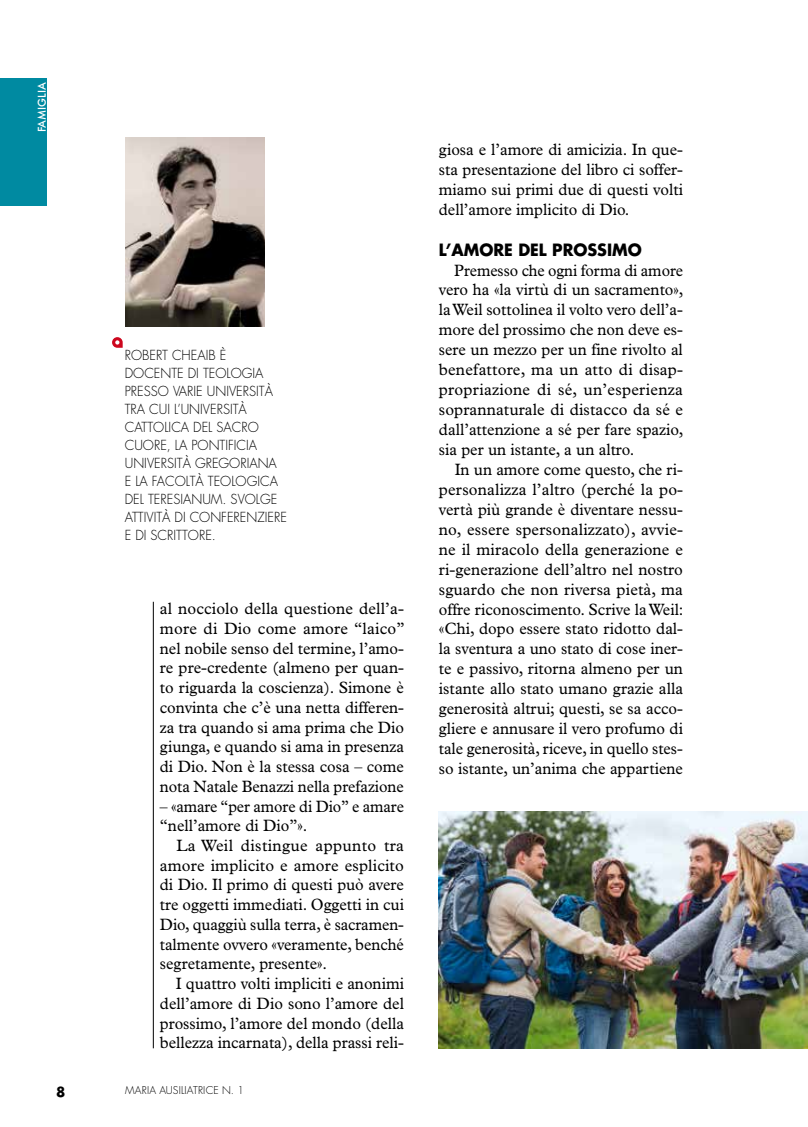
<style>
.page{position:relative;width:808px;height:1127px;background:#fff}
.page>*{position:absolute;margin:0;border:0;box-sizing:border-box;transform-origin:0 0}
.t1{font:16.5px/20px "Plantin";color:#000;text-align:justify;scale:.96 1}
.t2{font:16.5px/19.8px "Plantin";color:#000;text-align:justify}
.t3{font:16.5px/20px "Plantin";color:#000;scale:.94 1}
.t4{font:700 16.5px "Futura";color:#000;scale:.96 1}
.t5{font:300 13.5px/18px "Futura";color:#000;scale:.96 1}
.t6{font:700 13.5px "Futura";color:#000}
.t7{font:300 10.5px "Futura";letter-spacing:.01em;color:#000}
.t8{font:500 10.5px "Futura";color:#fff}
</style>
<div class="page">
<div style="left:0;top:79px;width:47px;height:127px;background:#008aa1"></div>
<img style="left:439px;top:812px;width:369px;height:236px">
<svg style="left:112px;top:337px;width:11px;height:11px"></svg>
<img style="left:125px;top:137px;width:139px;height:189px">
<hr style="left:153px;top:602px;width:1px;height:446px;background:#000">
<p class="t8" style="left:35px;top:132px;width:52px;rotate:-90deg">FAMIGLIA</p>
<p class="t5" style="left:125px;top:347px;width:170px">ROBERT CHEAIB È<br>DOCENTE DI TEOLOGIA<br>PRESSO VARIE UNIVERSITÀ<br>TRA CUI L’UNIVERSITÀ<br>CATTOLICA DEL SACRO<br>CUORE, LA PONTIFICIA<br>UNIVERSITÀ GREGORIANA<br>E LA FACOLTÀ TEOLOGICA<br>DEL TERESIANUM. SVOLGE<br>ATTIVITÀ DI CONFERENZIERE<br>E DI SCRITTORE.</p>
<p class="t2" style="left:160px;top:599px;width:246px">al nocciolo della questione dell’a&shy;more di Dio come amore “laico” nel nobile senso del termine, l’amo&shy;re pre-credente (almeno per quan&shy;to riguarda la coscienza). Simone è convinta che c’è una netta differen&shy;za tra quando si ama prima che Dio giunga, e quando si ama in presenza di Dio. Non è la stessa cosa – come nota Natale Benazzi nella prefazione</p>
<p class="t3" style="left:160px;top:796px;width:261px">– «amare “per amore di Dio” e amare “nell’amore di Dio”».</p>
<p class="t2" style="left:160px;top:835px;width:246px;text-indent:17px">La Weil distingue appunto tra amore implicito e amore esplicito di Dio. Il primo di questi può avere tre oggetti immediati. Oggetti in cui Dio, quaggiù sulla terra, è sacramen&shy;talmente ovvero «veramente, benché segretamente, presente».</p>
<p class="t1" style="left:160px;top:974px;width:256px;text-indent:16px">I quattro volti impliciti e anonimi dell’amore di Dio sono l’amore del prossimo, l’amore del mondo (della bellezza incarnata), della prassi reli-</p>
<p class="t6" style="left:56px;top:1083px;width:11px">8</p>
<p class="t7" style="left:125px;top:1084px;width:120px">MARIA AUSILIATRICE N. 1</p>
<p class="t1" style="left:439px;top:139px;width:256px">giosa e l’amore di amicizia. In que&shy;sta presentazione del libro ci soffer&shy;miamo sui primi due di questi volti dell’amore implicito di Dio.</p>
<p class="t4" style="left:439px;top:238px;width:213px">L’AMORE DEL PROSSIMO</p>
<p class="t3" style="left:439px;top:260px;width:262px;text-align:justify;text-indent:15px">Premesso che ogni forma di amore vero ha «la virtù di un sacramento», la Weil sottolinea il volto vero dell’a&shy;more del prossimo che non deve es&shy;sere un mezzo per un fine rivolto al benefattore, ma un atto di disap&shy;propriazione di sé, un’esperienza soprannaturale di distacco da sé e dall’attenzione a sé per fare spazio, sia per un istante, a un altro.</p>
<p class="t1" style="left:439px;top:459px;width:256px;text-indent:16px">In un amore come questo, che ri&shy;personalizza l’altro (perché la po&shy;vertà più grande è diventare nessu&shy;no, essere spersonalizzato), avvie&shy;ne il miracolo della generazione e ri-generazione dell’altro nel nostro sguardo che non riversa pietà, ma offre riconoscimento. Scrive la Weil: «Chi, dopo essere stato ridotto dal&shy;la sventura a uno stato di cose iner&shy;te e passivo, ritorna almeno per un istante allo stato umano grazie alla generosità altrui; questi, se sa acco&shy;gliere e annusare il vero profumo di tale generosità, riceve, in quello stes&shy;so istante, un’anima che appartiene</p>
</div>
